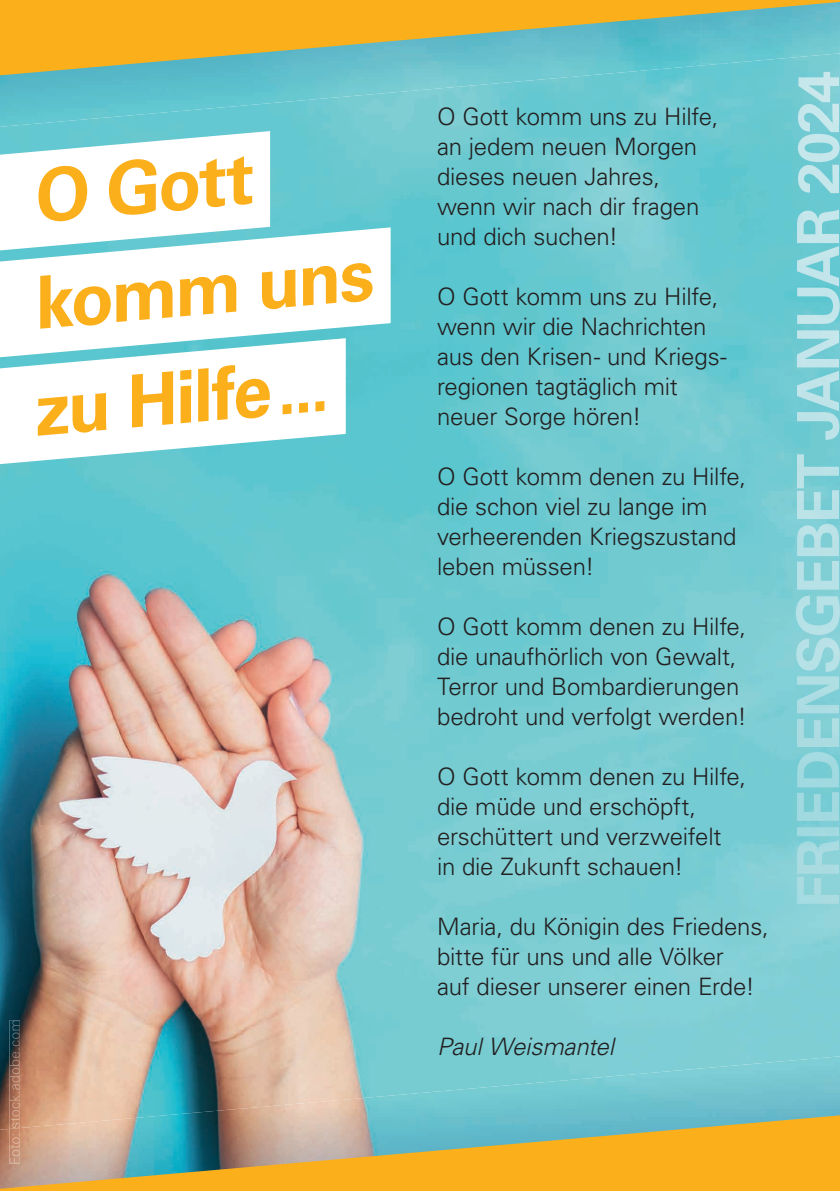
<style>
.page{position:relative;width:840px;height:1191px;background:#fff}
.page>*{position:absolute;margin:0;border:0;box-sizing:border-box;transform-origin:0 0}
.t1{font:700 72.6px/106.4px "Univers LT Std";color:#fbaf1b}
.t2{font:300 24px/30px "Univers LT Std";letter-spacing:-.01em;color:#231f20}
.t3{font:italic 300 24px "Univers LT Std";letter-spacing:-.005em;color:#231f20}
</style>
<div class="page">
<img style="left:0;top:75px;width:839px;height:1040px">
<img style="left:0;top:75px;width:350px;height:52px">
<img style="left:349px;top:75px;width:351px;height:21px">
<img style="left:70px;top:1093px;width:349px;height:22px">
<img style="left:419px;top:1062px;width:350px;height:53px">
<img style="left:769px;top:1056px;width:70px;height:59px">
<img style="left:9px;top:1020px;width:11px;height:95px">
<svg style="left:0;top:1115px;width:839px;height:76px;background:#c5ac60"></svg>
<svg style="left:0;top:0;width:839px;height:75px;background:#b0b670"></svg>
<img style="left:795px;top:72px;width:44px;height:831px">
<svg style="left:0;top:131px;width:270px;height:96px"></svg>
<svg style="left:0;top:227px;width:390px;height:130px"></svg>
<svg style="left:0;top:338px;width:345px;height:126px"></svg>
<h1 class="t1" style="left:10px;top:146px;width:351px;rotate:-5deg">O Gott komm uns zu Hilfe ...</h1>
<p class="t2" style="left:437px;top:102px;width:283px">O Gott komm uns zu Hilfe, an jedem neuen Morgen dieses neuen Jahres, wenn wir nach dir fragen und dich suchen!</p>
<p class="t2" style="left:437px;top:282px;width:291px">O Gott komm uns zu Hilfe, wenn wir die Nachrichten aus den Krisen- und Kriegs&shy;regionen tagtäglich mit neuer Sorge hören!</p>
<p class="t2" style="left:437px;top:462px;width:310px">O Gott komm denen zu Hilfe, die schon viel zu lange im verheerenden Kriegszustand leben müssen!</p>
<p class="t2" style="left:437px;top:612px;width:311px">O Gott komm denen zu Hilfe, die unaufhörlich von Gewalt,<br>Terror und Bombardierungen bedroht und verfolgt werden!</p>
<p class="t2" style="left:437px;top:762px;width:310px">O Gott komm denen zu Hilfe, die müde und erschöpft, erschüttert und verzweifelt<br>in die Zukunft schauen!</p>
<p class="t2" style="left:437px;top:912px;width:333px">Maria, du Königin des Friedens, bitte für uns und alle Völker<br>auf dieser unserer einen Erde!</p>
<p class="t3" style="left:437px;top:1032px;width:178px">Paul Weismantel</p>
</div>
